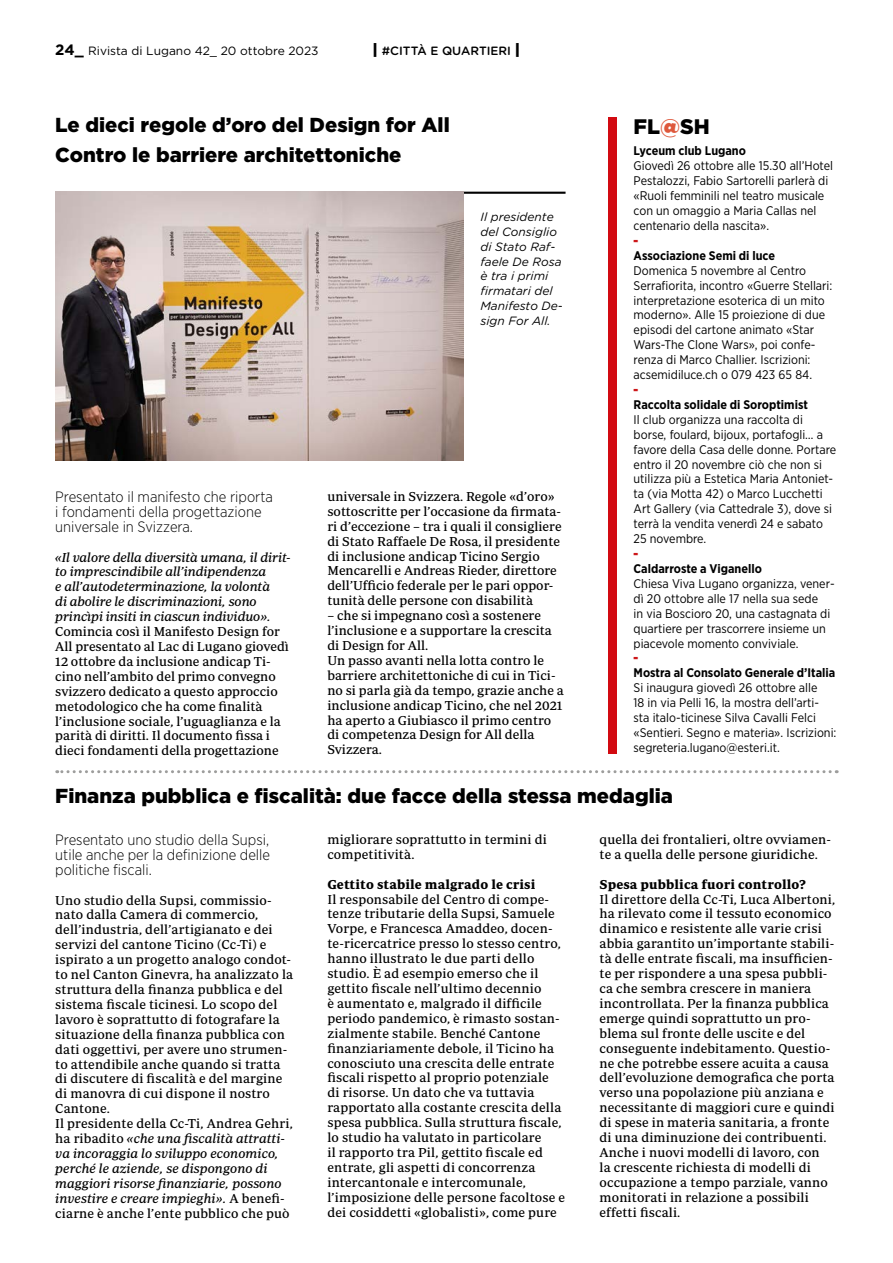
<style>
.page{position:relative;width:893px;height:1263px;background:#fff}
.page>*{position:absolute;margin:0;border:0;box-sizing:border-box;transform-origin:0 0}
.t1{font:900 21px "Gotham";color:#000}
.t2{font:900 20.25px "Gotham";color:#000}
.t3{font:300 15px/14.9px "Gotham Narrow";color:#000}
.t4{font:13.2px/14.9px "Periodico Text";letter-spacing:.01em;color:#000}
.t5{font:italic 13.2px/14.9px "Periodico Text";letter-spacing:.01em;color:#000}
.t6{font:700 13.2px "Periodico Text";letter-spacing:.01em;color:#000}
.t7{font:12.45px/14.9px "Gotham Narrow";color:#000}
.t8{font:700 12.45px "Gotham Narrow";color:#000}
.t9{font:900 12.45px "Gotham Narrow";color:#cd1719}
.t10{font:italic 12px/14.9px "Gotham Rounded";color:#000}
.t11{font:12px "Gotham";color:#000}
.t12{font:500 12px "Gotham Rounded";color:#000}
.s1{font-weight:700;font-size:15px}
.s2{font-family:"Gotham";font-weight:900;font-size:15px}
.s3{font-style:italic}
.s4{color:#de583c}
.s5{font-style:normal}
</style>
<div class="page">
<svg style="left:57px;top:770px;width:773px;height:3px"></svg>
<hr style="left:463px;top:192px;width:103px;height:2px;background:#000">
<img style="left:55px;top:192px;width:408px;height:268px">
<div style="left:608px;top:117px;width:9px;height:636px;background:#d20a11"></div>
<p class="t11" style="left:55px;top:43px;width:265px"><span class="s1">24_</span> Rivista di Lugano 42_ 20 ottobre 2023</p>
<p class="t12" style="left:373px;top:42px;width:149px"><span class="s2">|</span> #CITTÀ E QUARTIERI <span class="s2">|</span></p>
<p class="t2" style="left:55px;top:111px;width:396px">Le dieci regole d’oro del Design for All</p>
<p class="t2" style="left:55px;top:140px;width:348px">Contro le barriere architettoniche</p>
<p class="t10" style="left:480px;top:209px;width:84px">Il presidente del Consiglio di Stato Raf&shy;faele De Rosa è tra i primi firmatari del<br>Manifesto De&shy;sign For All.</p>
<p class="t3" style="left:55px;top:489px;width:219px">Presentato il manifesto che riporta i fondamenti della progettazione universale in Svizzera.</p>
<p class="t5" style="left:55px;top:549px;width:237px">«Il valore della diversità umana, il dirit&shy;to imprescindibile all’indipendenza</p>
<p class="t4" style="left:55px;top:579px;width:235px"><span class="s3">e all’autodeterminazione, la volontà<br>di abolire le discriminazioni, sono princìpi insiti in ciascun individuo».<br></span>Comincia così il Manifesto Design for All presentato al Lac di Lugano giovedì 12 ottobre da inclusione andicap Ti&shy;cino nell’ambito del primo convegno svizzero dedicato a questo approccio metodologico che ha come finalità l’inclusione sociale, l’uguaglianza e la parità di diritti. Il documento fissa i dieci fondamenti della progettazione</p>
<p class="t4" style="left:327px;top:489px;width:236px">universale in Svizzera. Regole «d’oro» sottoscritte per l’occasione da firmata&shy;ri d’eccezione – tra i quali il consigliere di Stato Raffaele De Rosa, il presidente di inclusione andicap Ticino Sergio Mencarelli e Andreas Rieder, direttore dell’Ufficio federale per le pari oppor&shy;tunità delle persone con disabilità</p>
<p class="t4" style="left:327px;top:608px;width:226px">– che si impegnano così a sostenere l’inclusione e a supportare la crescita di Design for All.</p>
<p class="t4" style="left:327px;top:653px;width:238px">Un passo avanti nella lotta contro le barriere architettoniche di cui in Tici&shy;no si parla già da tempo, grazie anche a inclusione andicap Ticino, che nel 2021 ha aperto a Giubiasco il primo centro di competenza Design for All della Svizzera.</p>
<p class="t1" style="left:634px;top:112px;width:78px">FL<span class="s4">@</span>SH</p>
<p class="t8" style="left:634px;top:143px;width:114px">Lyceum club Lugano</p>
<p class="t7" style="left:634px;top:158px;width:201px">Giovedì 26 ottobre alle 15.30 all’Hotel Pestalozzi, Fabio Sartorelli parlerà di «Ruoli femminili nel teatro musicale con un omaggio a Maria Callas nel centenario della nascita».</p>
<p class="t9" style="left:634px;top:232px;width:6px">-</p>
<p class="t8" style="left:634px;top:247px;width:143px">Associazione Semi di luce</p>
<p class="t7" style="left:634px;top:263px;width:200px">Domenica 5 novembre al Centro Serrafiorita, incontro «Guerre Stellari: interpretazione esoterica di un mito moderno». Alle 15 proiezione di due episodi del cartone animato «Star Wars-The Clone Wars», poi confe&shy;renza di Marco Challier. Iscrizioni: acsemidiluce.ch o 079 423 65 84.</p>
<p class="t9" style="left:634px;top:381px;width:6px">-</p>
<p class="t8" style="left:634px;top:396px;width:176px">Raccolta solidale di Soroptimist</p>
<p class="t7" style="left:634px;top:412px;width:204px">Il club organizza una raccolta di borse, foulard, bijoux, portafogli… a favore della Casa delle donne. Portare entro il 20 novembre ciò che non si utilizza più a Estetica Maria Antoniet&shy;ta (via Motta 42) o Marco Lucchetti Art Gallery (via Cattedrale 3), dove si terrà la vendita venerdì 24 e sabato 25 novembre.</p>
<p class="t9" style="left:634px;top:545px;width:6px">-</p>
<p class="t8" style="left:634px;top:560px;width:130px">Caldarroste a Viganello</p>
<p class="t7" style="left:634px;top:576px;width:203px">Chiesa Viva Lugano organizza, vener&shy;dì 20 ottobre alle 17 nella sua sede<br>in via Boscioro 20, una castagnata di quartiere per trascorrere insieme un piacevole momento conviviale.</p>
<p class="t9" style="left:634px;top:650px;width:6px">-</p>
<p class="t8" style="left:634px;top:665px;width:203px">Mostra al Consolato Generale d’Italia</p>
<p class="t7" style="left:634px;top:680px;width:204px">Si inaugura giovedì 26 ottobre alle<br>18 in via Pelli 16, la mostra dell’arti&shy;sta italo-ticinese Silva Cavalli Felci «Sentieri. Segno e materia». Iscrizioni: segreteria.lugano@esteri.it.</p>
<p class="t2" style="left:55px;top:782px;width:619px">Finanza pubblica e fiscalità: due facce della stessa medaglia</p>
<p class="t3" style="left:55px;top:832px;width:216px;text-align:justify">Presentato uno studio della Supsi, utile anche per la definizione delle politiche fiscali.</p>
<p class="t4" style="left:55px;top:892px;width:239px">Uno studio della Supsi, commissio&shy;nato dalla Camera di commercio, dell’industria, dell’artigianato e dei servizi del cantone Ticino (Cc-Ti) e ispirato a un progetto analogo condot&shy;to nel Canton Ginevra, ha analizzato la struttura della finanza pubblica e del sistema fiscale ticinesi. Lo scopo del lavoro è soprattutto di fotografare la situazione della finanza pubblica con dati oggettivi, per avere uno strumen&shy;to attendibile anche quando si tratta di discutere di fiscalità e del margine di manovra di cui dispone il nostro Cantone.</p>
<p class="t5" style="left:55px;top:1116px;width:239px"><span class="s5">Il presidente della Cc-Ti, Andrea Gehri, ha ribadito</span> «che una fiscalità attratti&shy;va incoraggia lo sviluppo economico, perché le aziende, se dispongono di maggiori risorse finanziarie, possono investire e creare impieghi». <span class="s5">A benefi&shy;ciarne è anche l’ente pubblico che può</span></p>
<p class="t4" style="left:327px;top:832px;width:221px">migliorare soprattutto in termini di competitività.</p>
<p class="t6" style="left:327px;top:876px;width:209px">Gettito stabile malgrado le crisi</p>
<p class="t4" style="left:327px;top:891px;width:239px">Il responsabile del Centro di compe&shy;tenze tributarie della Supsi, Samuele Vorpe, e Francesca Amaddeo, docen&shy;te-ricercatrice presso lo stesso centro, hanno illustrato le due parti dello studio. È ad esempio emerso che il gettito fiscale nell’ultimo decennio<br>è aumentato e, malgrado il difficile periodo pandemico, è rimasto sostan&shy;zialmente stabile. Benché Cantone finanziariamente debole, il Ticino ha conosciuto una crescita delle entrate fiscali rispetto al proprio potenziale<br>di risorse. Un dato che va tuttavia rapportato alla costante crescita della spesa pubblica. Sulla struttura fiscale, lo studio ha valutato in particolare<br>il rapporto tra Pil, gettito fiscale ed entrate, gli aspetti di concorrenza intercantonale e intercomunale, l’imposizione delle persone facoltose e dei cosiddetti «globalisti», come pure</p>
<p class="t4" style="left:600px;top:832px;width:233px">quella dei frontalieri, oltre ovviamen&shy;te a quella delle persone giuridiche.</p>
<p class="t6" style="left:600px;top:876px;width:208px">Spesa pubblica fuori controllo?</p>
<p class="t4" style="left:600px;top:891px;width:237px">Il direttore della Cc-Ti, Luca Albertoni, ha rilevato come il tessuto economico dinamico e resistente alle varie crisi abbia garantito un’importante stabili&shy;tà delle entrate fiscali, ma insufficien&shy;te per rispondere a una spesa pubbli&shy;ca che sembra crescere in maniera incontrollata. Per la finanza pubblica emerge quindi soprattutto un pro&shy;blema sul fronte delle uscite e del conseguente indebitamento. Questio&shy;ne che potrebbe essere acuita a causa dell’evoluzione demografica che porta verso una popolazione più anziana e necessitante di maggiori cure e quindi di spese in materia sanitaria, a fronte di una diminuzione dei contribuenti.<br>Anche i nuovi modelli di lavoro, con<br>la crescente richiesta di modelli di occupazione a tempo parziale, vanno monitorati in relazione a possibili effetti fiscali.</p>
</div>
